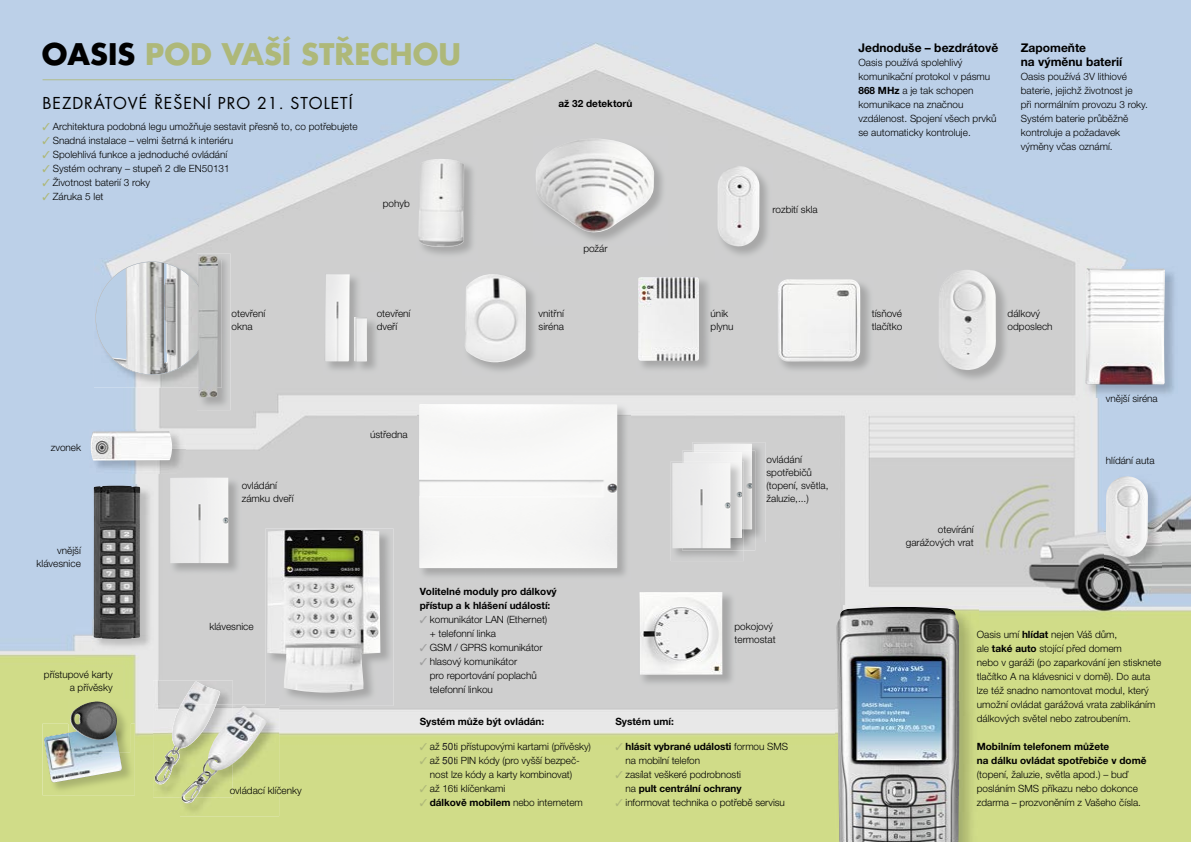
<style>
.page{position:relative;width:1191px;height:842px;background:#fff}
.page>*{position:absolute;margin:0;border:0;box-sizing:border-box;transform-origin:0 0}
.t1{font:700 29px "Futura CE";color:#aeb879}
.t2{font:16px "Futura CE";letter-spacing:.06em;color:#000}
.t3{font:700 12px/14px "Helvetica Neue CE";color:#000}
.t4{font:300 10px/14px "Helvetica Neue CE";color:#000}
.t5{font:700 10px "Helvetica Neue CE";color:#000}
.t6{font:10px "Arial";color:#1f1e21}
.s1{color:#000}
.s2{font-weight:700}
</style>
<div class="page">
<img style="left:0;top:0;width:595px;height:841px">
<svg style="left:95px;top:261px;width:102px;height:114px;background:#c5ccd2"></svg>
<img style="left:42px;top:724px;width:93px;height:71px">
<svg style="left:44px;top:725px;width:78px;height:58px;background:#bfc7b5"></svg>
<img style="left:266px;top:528px;width:127px;height:178px">
<img style="left:267px;top:530px;width:113px;height:163px">
<img style="left:197px;top:254px;width:34px;height:156px">
<img style="left:197px;top:260px;width:25px;height:128px">
<img style="left:197px;top:283px;width:1px;height:70px">
<img style="left:198px;top:255px;width:20px;height:142px">
<img style="left:92px;top:484px;width:61px;height:168px">
<img style="left:93px;top:485px;width:47px;height:154px">
<img style="left:534px;top:137px;width:62px;height:108px">
<img style="left:535px;top:139px;width:61px;height:93px">
<img style="left:417px;top:402px;width:179px;height:179px">
<div style="left:419px;top:404px;width:177px;height:164px;background:#f7f7f6"></div>
<img style="left:89px;top:430px;width:96px;height:44px">
<img style="left:90px;top:431px;width:82px;height:29px">
<img style="left:416px;top:157px;width:61px;height:103px">
<img style="left:418px;top:159px;width:46px;height:88px">
<img style="left:323px;top:272px;width:57px;height:103px">
<img style="left:325px;top:274px;width:42px;height:87px">
<img style="left:463px;top:272px;width:76px;height:103px">
<img style="left:464px;top:274px;width:62px;height:89px">
<img style="left:153px;top:680px;width:80px;height:117px">
<img style="left:154px;top:681px;width:66px;height:103px">
<img style="left:180px;top:705px;width:99px;height:111px">
<svg style="left:266px;top:705px;width:13px;height:1px"></svg>
<img style="left:180px;top:705px;width:36px;height:44px">
<img style="left:181px;top:706px;width:86px;height:98px">
<img style="left:69px;top:700px;width:61px;height:53px">
<img style="left:69px;top:725px;width:50px;height:28px">
<img style="left:70px;top:701px;width:47px;height:39px">
<img style="left:169px;top:476px;width:73px;height:100px">
<img style="left:170px;top:478px;width:58px;height:85px">
<svg style="left:43px;top:79px;width:472px;height:1px"></svg>
<img style="left:596px;top:0;width:595px;height:841px">
<img style="left:835px;top:605px;width:143px;height:236px">
<img style="left:836px;top:607px;width:123px;height:234px">
<img style="left:937px;top:268px;width:72px;height:115px">
<img style="left:938px;top:270px;width:58px;height:100px">
<img style="left:1083px;top:267px;width:94px;height:130px">
<img style="left:1085px;top:268px;width:80px;height:117px">
<img style="left:716px;top:164px;width:56px;height:95px">
<img style="left:717px;top:166px;width:42px;height:80px">
<img style="left:1104px;top:475px;width:57px;height:95px">
<img style="left:1105px;top:476px;width:42px;height:81px">
<img style="left:776px;top:278px;width:97px;height:97px">
<img style="left:777px;top:279px;width:83px;height:83px">
<img style="left:638px;top:590px;width:97px;height:97px">
<img style="left:639px;top:592px;width:83px;height:83px">
<img style="left:636px;top:275px;width:76px;height:99px">
<img style="left:638px;top:277px;width:61px;height:84px">
<img style="left:692px;top:442px;width:73px;height:100px">
<img style="left:693px;top:444px;width:59px;height:7px">
<img style="left:692px;top:451px;width:63px;height:91px">
<img style="left:744px;top:477px;width:8px;height:52px">
<img style="left:683px;top:452px;width:59px;height:9px">
<img style="left:671px;top:461px;width:73px;height:100px">
<img style="left:682px;top:461px;width:62px;height:89px">
<img style="left:730px;top:529px;width:14px;height:13px">
<img style="left:742px;top:461px;width:2px;height:68px">
<img style="left:672px;top:463px;width:58px;height:85px">
<div style="left:442px;top:743px;width:11px;height:7px;background:#d1dc89"></div>
<div style="left:442px;top:757px;width:11px;height:7px;background:#d1dc89"></div>
<svg style="left:420px;top:615px;width:7px;height:8px"></svg>
<svg style="left:420px;top:643px;width:7px;height:8px"></svg>
<svg style="left:420px;top:657px;width:7px;height:8px"></svg>
<svg style="left:43px;top:123px;width:7px;height:7px"></svg>
<svg style="left:43px;top:137px;width:7px;height:7px"></svg>
<svg style="left:43px;top:151px;width:7px;height:7px"></svg>
<svg style="left:43px;top:165px;width:7px;height:7px"></svg>
<svg style="left:43px;top:179px;width:7px;height:7px"></svg>
<svg style="left:43px;top:193px;width:7px;height:7px"></svg>
<svg style="left:420px;top:743px;width:7px;height:7px"></svg>
<svg style="left:420px;top:757px;width:7px;height:7px"></svg>
<svg style="left:420px;top:785px;width:7px;height:7px"></svg>
<svg style="left:420px;top:799px;width:7px;height:7px"></svg>
<svg style="left:615px;top:743px;width:7px;height:7px"></svg>
<svg style="left:615px;top:771px;width:7px;height:7px"></svg>
<svg style="left:615px;top:799px;width:7px;height:7px"></svg>
<p class="t1" style="left:42px;top:36px;width:421px"><span class="s1">OASIS</span> POD VAŠÍ STŘECHOU</p>
<p class="t2" style="left:43px;top:93px;width:311px">BEZDRÁTOVÉ ŘEŠENÍ PRO 21. STOLETÍ</p>
<p class="t4" style="left:53px;top:120px;width:306px">Architektura podobná legu umožňuje sestavit přesně to, co potřebujete Snadná instalace – velmi šetrná k interiéru<br>Spolehlivá funkce a jednoduché ovládání<br>Systém ochrany – stupeň 2 dle EN50131<br>Životnost baterií 3 roky<br>Záruka 5 let</p>
<p class="t4" style="left:383px;top:197px;width:29px">pohyb</p>
<p class="t5" style="left:558px;top:98px;width:75px">až 32 detektorů</p>
<p class="t4" style="left:583px;top:242px;width:26px">požár</p>
<p class="t4" style="left:51px;top:440px;width:32px">zvonek</p>
<p class="t4" style="left:37px;top:545px;width:46px;line-height:13px;text-align:right">vnější klávesnice</p>
<p class="t4" style="left:44px;top:668px;width:70px;line-height:13px;text-align:right">přístupové karty a přívěsky</p>
<p class="t4" style="left:231px;top:307px;width:35px;line-height:13px">otevření okna</p>
<p class="t4" style="left:242px;top:479px;width:53px;line-height:13px">ovládání zámku dveří</p>
<p class="t4" style="left:209px;top:620px;width:46px">klávesnice</p>
<p class="t4" style="left:377px;top:307px;width:35px;line-height:13px">otevření dveří</p>
<p class="t4" style="left:538px;top:307px;width:27px;line-height:13px">vnitřní siréna</p>
<p class="t4" style="left:370px;top:427px;width:39px">ústředna</p>
<p class="t5" style="left:420px;top:585px;width:139px">Volitelné moduly pro dálkový</p>
<p class="t5" style="left:420px;top:599px;width:132px">přístup a k hlášení událostí:</p>
<p class="t4" style="left:430px;top:612px;width:119px">komunikátor LAN (Ethernet)</p>
<p class="t4" style="left:430px;top:626px;width:67px">+ telefonní linka</p>
<p class="t4" style="left:430px;top:640px;width:114px">GSM / GPRS komunikátor</p>
<p class="t4" style="left:430px;top:654px;width:89px">hlasový komunikátor</p>
<p class="t4" style="left:430px;top:668px;width:108px">pro reportování poplachů</p>
<p class="t4" style="left:430px;top:682px;width:64px">telefonní linkou</p>
<p class="t4" style="left:710px;top:307px;width:24px;line-height:13px">únik plynu</p>
<p class="t4" style="left:772px;top:202px;width:47px">rozbití skla</p>
<p class="t4" style="left:766px;top:453px;width:64px;line-height:13px">ovládání spotřebičů (topení, světla, žaluzie,...)</p>
<p class="t4" style="left:734px;top:621px;width:43px;line-height:13px">pokojový termostat</p>
<p class="t4" style="left:230px;top:784px;width:74px">ovládací klíčenky</p>
<p class="t5" style="left:420px;top:716px;width:126px">Systém může být ovládán:</p>
<p class="t4" style="left:430px;top:740px;width:163px">až 3 ti přístupovými kartami (přívěsky) až 3 ti PIN kódy (pro vyšší bezpe č&shy;nost lze kódy a karty kombinovat)<br>až 16ti klíčenkami<br><span class="s2">dálkově mobilem</span> nebo internetem</p>
<p class="t6" style="left:442px;top:740px;width:13px">50</p>
<p class="t6" style="left:442px;top:754px;width:13px">50</p>
<p class="t5" style="left:615px;top:716px;width:60px">Systém umí:</p>
<p class="t4" style="left:625px;top:740px;width:164px"><span class="s2">hlásit vybrané události</span> formou SMS na mobilní telefon<br>zasílat veškeré podrobnosti<br>na <span class="s2">pult centrální ochrany </span>informovat technika o potřebě servisu</p>
<p class="t3" style="left:858px;top:41px;width:141px">Jednoduše – bezdrátově</p>
<p class="t4" style="left:858px;top:56px;width:139px">Oasis používá spolehlivý komunikační protokol v pásmu<br><span class="s2">868 MHz</span> a je tak schopen komunikace na značnou vzdálenost. Spojení všech prvků se automaticky kontroluje.</p>
<p class="t3" style="left:1020px;top:41px;width:103px">Zapomeňte<br>na výměnu baterií</p>
<p class="t4" style="left:1020px;top:70px;width:128px">Oasis používá 3V lithiové baterie, jejichž životnost je<br>při normálním provozu 3 roky.<br>Systém baterie průběžně kontroluje a požadavek výměny včas oznámí.</p>
<p class="t4" style="left:871px;top:307px;width:32px;line-height:13px">tísňové tlačítko</p>
<p class="t4" style="left:1007px;top:307px;width:47px;line-height:13px">dálkový odposlech</p>
<p class="t4" style="left:905px;top:523px;width:69px;line-height:13px;text-align:right">otevírání garážových vrat</p>
<p class="t4" style="left:1106px;top:392px;width:53px">vnější siréna</p>
<p class="t4" style="left:1106px;top:454px;width:50px">hlídání auta</p>
<p class="t4" style="left:976px;top:628px;width:186px">Oasis umí <span class="s2">hlídat</span> nejen Váš dům,<br>ale <span class="s2">také auto</span> stojící před domem<br>nebo v garáži (po zaparkování jen stisknete tlačítko A na klávesnici v domě). Do auta lze též snadno namontovat modul, který umožní ovládat garážová vrata zablikáním dálkových světel nebo zatroubením.</p>
<p class="t4" style="left:976px;top:740px;width:171px"><span class="s2">Mobilním telefonem můžete<br>na dálku ovládat spotřebiče v domě </span>(topení, žaluzie, světla apod.) – buď posláním SMS příkazu nebo dokonce zdarma – prozvoněním z Vašeho čísla.</p>
</div>
